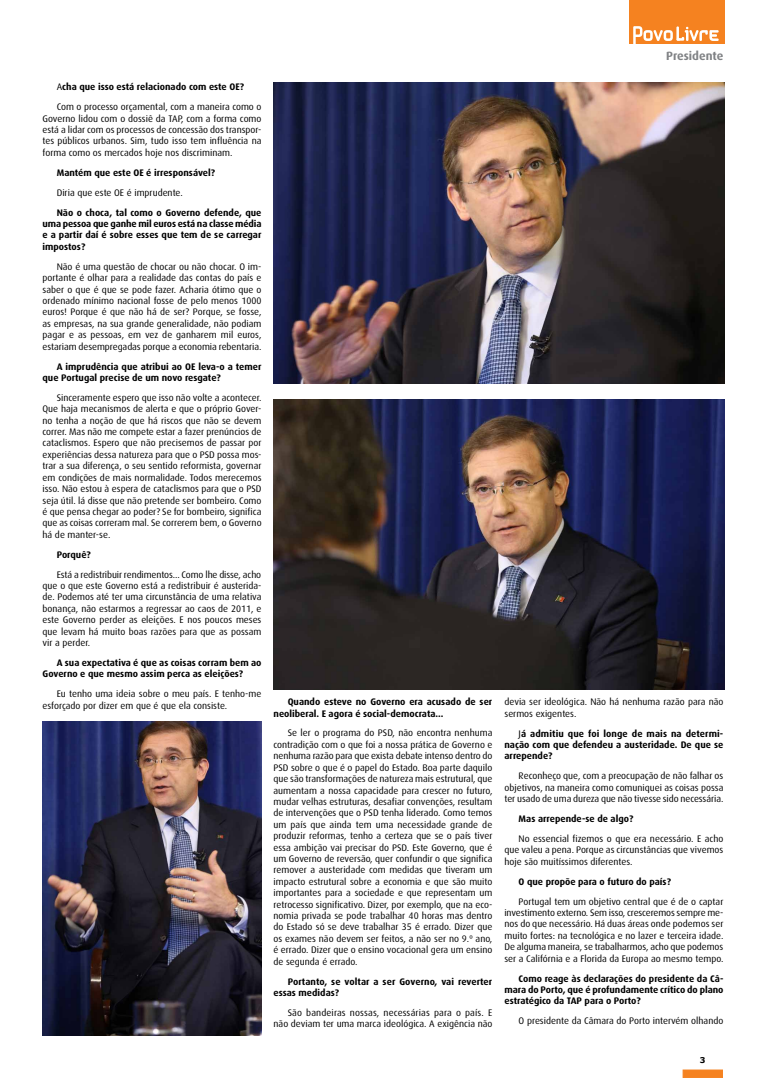
<style>
.page{position:relative;width:766px;height:1078px;background:#fff}
.page>*{position:absolute;margin:0;border:0;box-sizing:border-box;transform-origin:0 0}
.t1{font:700 12px "Dax";color:#808285}
.t2{font:9.5px/11.4px "Dax";color:#000;text-align:justify}
.t3{font:700 9.5px/11.4px "Dax";color:#000}
.t4{font:700 8px "Verdana";color:#000}
.s1{font-weight:700}
.s2{font-weight:400}
</style>
<div class="page">
<div style="left:682px;top:1069px;width:40px;height:8px;background:#f58220;border:1px solid #f58220"></div>
<div style="left:628px;top:0;width:96px;height:44px;background:#f58220"></div>
<svg style="left:633px;top:26px;width:85px;height:18px"></svg>
<img style="left:273px;top:83px;width:451px;height:300px">
<img style="left:273px;top:400px;width:451px;height:289px">
<img style="left:43px;top:721px;width:218px;height:314px">
<p class="t2" style="left:57px;top:77px;width:206px;line-height:19.9px">A<span class="s1">cha que isso está relacionado com este OE?<br></span>Com o processo orçamental, com a maneira como o</p>
<p class="t2" style="left:43px;top:113px;width:220px">Governo lidou com o dossiê da TAP, com a forma como está a lidar com os processos de concessão dos transpor&shy;tes públicos urbanos. Sim, tudo isso tem influência na forma como os mercados hoje nos discriminam.</p>
<p class="t3" style="left:57px;top:167px;width:160px">Mantém que este OE é irresponsável?</p>
<p class="t2" style="left:57px;top:187px;width:128px">Diria que este OE é imprudente.</p>
<p class="t3" style="left:43px;top:207px;width:220px;text-align:justify;text-indent:14px">Não o choca, tal como o Governo defende, que uma pessoa que ganhe mil euros está na classe média e a partir daí é sobre esses que tem de se carregar impostos?</p>
<p class="t2" style="left:43px;top:261px;width:220px;text-indent:14px">Não é uma questão de chocar ou não chocar. O im&shy;portante é olhar para a realidade das contas do país e saber o que é que se pode fazer. Acharia ótimo que o ordenado mínimo nacional fosse de pelo menos 1000 euros! Porque é que não há de ser? Porque, se fosse, as empresas, na sua grande generalidade, não podiam pagar e as pessoas, em vez de ganharem mil euros, estariam desempregadas porque a economia rebentaria.</p>
<p class="t3" style="left:43px;top:360px;width:220px;text-indent:14px">A imprudência que atribui ao OE leva-o a temer que Portugal precise de um novo resgate?</p>
<p class="t2" style="left:43px;top:392px;width:220px;text-indent:14px">Sinceramente espero que isso não volte a acontecer.<br>Que haja mecanismos de alerta e que o próprio Gover&shy;no tenha a noção de que há riscos que não se devem correr. Mas não me compete estar a fazer prenúncios de cataclismos. Espero que não precisemos de passar por experiências dessa natureza para que o PSD possa mos&shy;trar a sua diferença, o seu sentido reformista, governar em condições de mais normalidade. Todos merecemos isso. Não estou à espera de cataclismos para que o PSD seja útil. lá disse que não pretende ser bombeiro. Como é que pensa chegar ao poder? Se for bombeiro, significa que as coisas correram mal. Se correrem bem, o Governo há de manter-se.</p>
<p class="t3" style="left:57px;top:548px;width:36px">Porquê?</p>
<p class="t2" style="left:43px;top:568px;width:220px;text-indent:14px">Está a redistribuir rendimentos... Como lhe disse, acho que o que este Governo está a redistribuir é austerida&shy;de. Podemos até ter uma circunstância de uma relativa bonança, não estarmos a regressar ao caos de 2011, e este Governo perder as eleições. E nos poucos meses que levam há muito boas razões para que as possam vir a perder.</p>
<p class="t3" style="left:43px;top:657px;width:220px;text-indent:14px">A sua expectativa é que as coisas corram bem ao<br>Governo e que mesmo assim perca as eleições?</p>
<p class="t2" style="left:43px;top:688px;width:220px;text-indent:14px">Eu tenho uma ideia sobre o meu país. E tenho-me esforçado por dizer em que é que ela consiste.</p>
<p class="t3" style="left:273px;top:696px;width:220px;text-indent:14px">Quando esteve no Governo era acusado de ser neoliberal. E agora é social-democrata...</p>
<p class="t2" style="left:273px;top:727px;width:220px;text-indent:14px">Se ler o programa do PSD, não encontra nenhuma contradição com o que foi a nossa prática de Governo e nenhuma razão para que exista debate intenso dentro do PSD sobre o que é o papel do Estado. Boa parte daquilo que são transformações de natureza mais estrutural, que aumentam a nossa capacidade para crescer no futuro, mudar velhas estruturas, desafiar convenções, resultam de intervenções que o PSD tenha liderado. Como temos um país que ainda tem uma necessidade grande de produzir reformas, tenho a certeza que se o país tiver essa ambição vai precisar do PSD. Este Governo, que é um Governo de reversão, quer confundir o que significa remover a austeridade com medidas que tiveram um impacto estrutural sobre a economia e que são muito importantes para a sociedade e que representam um retrocesso significativo. Dizer, por exemplo, que na eco&shy;nomia privada se pode trabalhar 40 horas mas dentro do Estado só se deve trabalhar 35 é errado. Dizer que os exames não devem ser feitos, a não ser no 9.º ano, é errado. Dizer que o ensino vocacional gera um ensino de segunda é errado.</p>
<p class="t3" style="left:273px;top:975px;width:220px;text-indent:14px">Portanto, se voltar a ser Governo, vai reverter essas medidas?</p>
<p class="t2" style="left:273px;top:1006px;width:220px;text-align:right">São bandeiras nossas, necessárias para o país. E não deviam ter uma marca ideológica. A exigência não</p>
<p class="t1" style="left:666px;top:49px;width:59px">Presidente</p>
<p class="t2" style="left:504px;top:696px;width:220px">devia ser ideológica. Não há nenhuma razão para não sermos exigentes.</p>
<p class="t3" style="left:504px;top:727px;width:220px;text-align:justify;text-indent:14px"><span class="s2">J</span>á admitiu que foi longe de mais na determi&shy;nação com que defendeu a austeridade. De que se arrepende?</p>
<p class="t2" style="left:504px;top:770px;width:220px;text-indent:14px">Reconheço que, com a preocupação de não falhar os objetivos, na maneira como comuniquei as coisas possa ter usado de uma dureza que não tivesse sido necessária.</p>
<p class="t3" style="left:518px;top:813px;width:116px">Mas arrepende-se de algo?</p>
<p class="t2" style="left:504px;top:832px;width:220px;text-indent:14px">No essencial fizemos o que era necessário. E acho que valeu a pena. Porque as circunstâncias que vivemos hoje são muitíssimos diferentes.</p>
<p class="t3" style="left:518px;top:875px;width:154px">O que propõe para o futuro do país?</p>
<p class="t2" style="left:504px;top:895px;width:220px;text-indent:14px">Portugal tem um objetivo central que é de o captar investimento externo. Sem isso, cresceremos sempre me&shy;nos do que necessário. Há duas áreas onde podemos ser muito fortes: na tecnológica e no lazer e terceira idade.<br>De alguma maneira, se trabalharmos, acho que podemos ser a Califórnia e a Florida da Europa ao mesmo tempo.</p>
<p class="t3" style="left:504px;top:972px;width:220px;text-align:justify;text-indent:14px">Como reage às declarações do presidente da Câ&shy;mara do Porto, que é profundamente crítico do plano estratégico da TAP para o Porto?</p>
<p class="t2" style="left:518px;top:1015px;width:206px">O presidente da Câmara do Porto intervém olhando</p>
<p class="t4" style="left:699px;top:1054px;width:7px">3</p>
</div>
